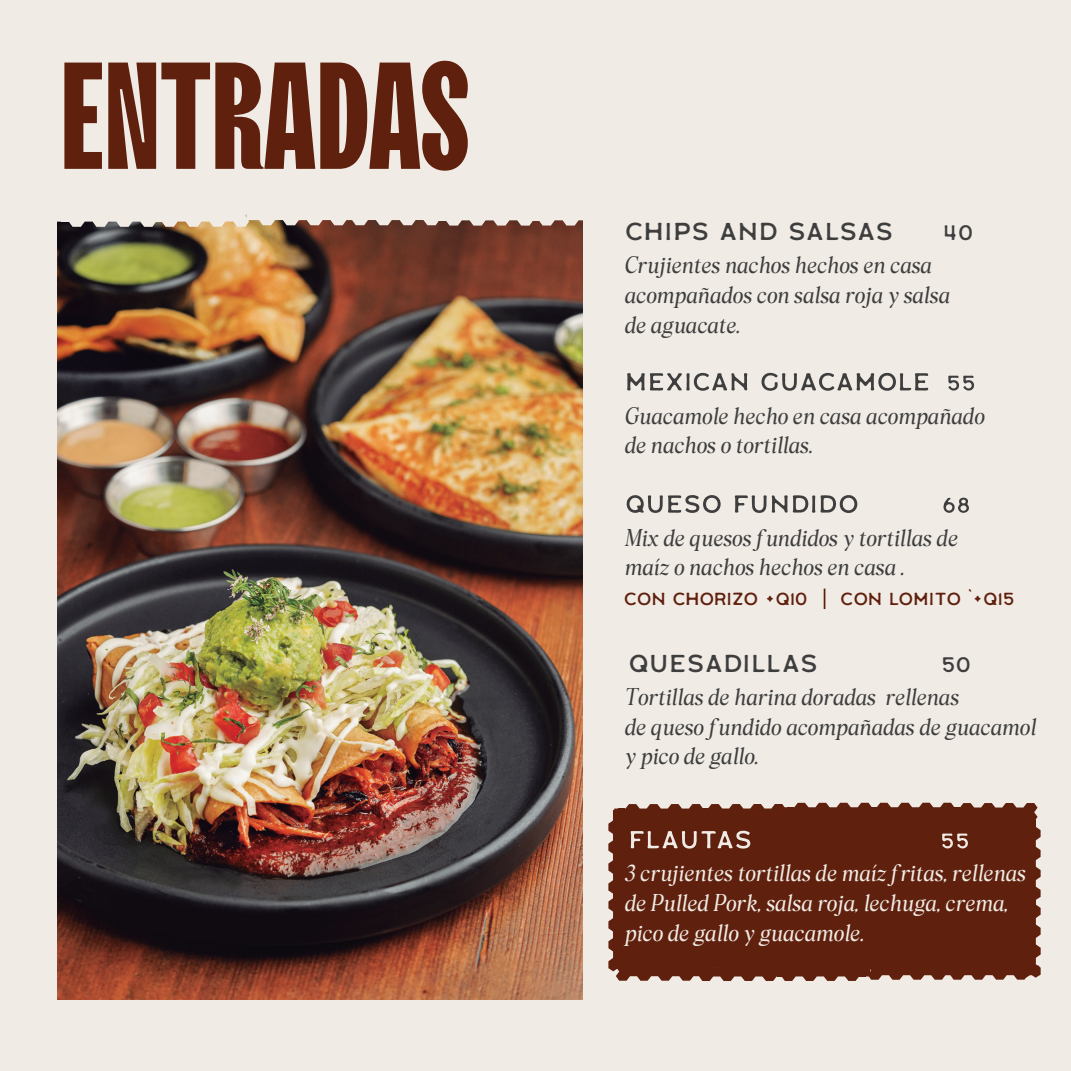
<style>
.page{position:relative;width:1071px;height:1071px;background:#f0ebe4}
.page>*{position:absolute;margin:0;border:0;box-sizing:border-box;transform-origin:0 0}
.t1{font:151.9px "TT Trailers Trial Variable";color:#60200e}
.t2{font:24.5px "Labor Union Small";letter-spacing:.1em;color:#3e3e3f}
.t3{font:21px "Labor Union Small";color:#3e3e3f}
.t4{font:italic 19.25px/29.8px "Bethany Elingston";letter-spacing:.05em;color:#3e3e3f}
.t5{font:italic 19.25px/29.8px "Bethany Elingston";letter-spacing:.05em;color:#f0ebe4}
.t6{font:17.5px "Labor Union Small";letter-spacing:.06em;color:#60200e}
</style>
<div class="page">
<svg style="left:626px;top:495px;width:95px;height:18px"></svg>
<svg style="left:735px;top:495px;width:122px;height:18px"></svg>
<svg style="left:943px;top:497px;width:26px;height:16px"></svg>
<svg style="left:627px;top:373px;width:120px;height:18px"></svg>
<svg style="left:761px;top:372px;width:168px;height:19px"></svg>
<svg style="left:948px;top:376px;width:26px;height:15px"></svg>
<div style="left:608px;top:803px;width:433px;height:178px;background:#60200e"></div>
<img style="left:57px;top:227px;width:525px;height:773px">
<svg style="left:57px;top:214px;width:526px;height:13px"></svg>
<div style="left:531px;top:209px;width:8px;height:11px;background:#f0ebe4"></div>
<svg style="left:824px;top:589px;width:1px;height:20px"></svg>
<h1 class="t1" style="left:60px;top:36px;width:412px">ENTRADAS</h1>
<p class="t2" style="left:626px;top:217px;width:268px">CHIPS AND SALSAS</p>
<p class="t3" style="left:944px;top:220px;width:30px">40</p>
<p class="t4" style="left:624px;top:251px;width:326px">Crujientes nachos hechos en casa acompañados con salsa roja y salsa de aguacate.</p>
<p class="t4" style="left:624px;top:401px;width:361px">Guacamole hecho en casa acompañado de nachos o tortillas.</p>
<p class="t4" style="left:624px;top:523px;width:334px">Mix de quesos fundidos y tortillas de maíz o nachos hechos en casa .</p>
<p class="t6" style="left:624px;top:588px;width:184px">CON CHORIZO +Q10</p>
<p class="t6" style="left:841px;top:588px;width:175px">CON LOMITO `+Q15</p>
<p class="t2" style="left:629px;top:648px;width:189px">QUESADILLAS</p>
<p class="t3" style="left:942px;top:652px;width:30px">50</p>
<p class="t4" style="left:624px;top:682px;width:412px">Tortillas de harina doradas rellenas<br>de queso fundido acompañadas de guacamol y pico de gallo.</p>
<p class="t5" style="left:624px;top:859px;width:402px">3 crujientes tortillas de maíz fritas, rellenas de Pulled Pork, salsa roja, lechuga, crema, pico de gallo y guacamole.</p>
</div>
